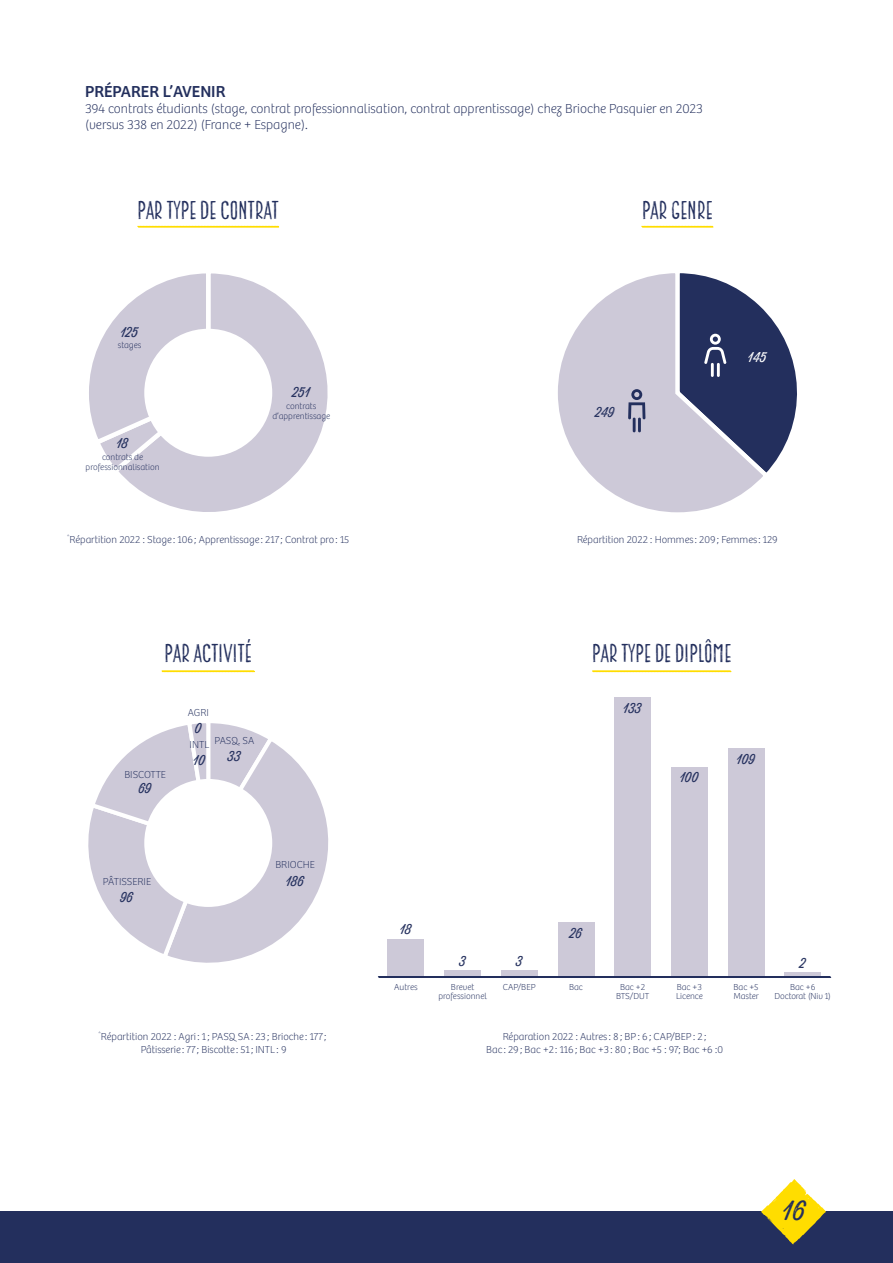
<style>
.page{position:relative;width:893px;height:1263px;background:#fff}
.page>*{position:absolute;margin:0;border:0;box-sizing:border-box;transform-origin:0 0}
.t1{font:27px "Thirsty Rough Lt One";color:#232f5d}
.t2{font:25.5px "Gianduja Sans";color:#232f5d}
.t3{font:16.5px "Bree";color:#232f5d}
.t4{font:13.8px "Thirsty Rough Lt One";color:#232f5d}
.t5{font:13.8px "Thirsty Rough Lt One";color:#fff}
.t6{font:100 13.5px/16.2px "Bree";color:#232f5d}
.t7{font:100 10.5px/13.5px "Bree";color:#232f5d;text-align:center}
.t8{font:100 9px/9px "Bree";color:#232f5d;text-align:center}
</style>
<div class="page">
<div style="left:0;top:1211px;width:893px;height:52px;background:#232f5d"></div>
<svg style="left:558px;top:273px;width:199px;height:240px"></svg>
<svg style="left:124px;top:273px;width:204px;height:239px"></svg>
<svg style="left:89px;top:273px;width:126px;height:204px"></svg>
<div style="left:144px;top:329px;width:128px;height:128px;background:#fff;border-radius:50%"></div>
<svg style="left:88px;top:723px;width:241px;height:240px"></svg>
<div style="left:144px;top:779px;width:128px;height:128px;background:#fff;border-radius:50%"></div>
<svg style="left:628px;top:389px;width:17px;height:43px"></svg>
<svg style="left:671px;top:273px;width:126px;height:209px"></svg>
<hr style="left:711px;top:363px;width:3px;height:14px;background:#fff">
<hr style="left:717px;top:363px;width:3px;height:14px;background:#fff">
<svg style="left:137px;top:226px;width:142px;height:2px"></svg>
<svg style="left:641px;top:226px;width:73px;height:2px"></svg>
<svg style="left:592px;top:670px;width:140px;height:2px"></svg>
<svg style="left:161px;top:670px;width:94px;height:2px"></svg>
<div style="left:784px;top:972px;width:37px;height:5px;background:#cdc9d8"></div>
<div style="left:728px;top:748px;width:36px;height:229px;background:#cdc9d8"></div>
<div style="left:671px;top:767px;width:37px;height:210px;background:#cdc9d8"></div>
<div style="left:614px;top:698px;width:37px;height:279px;background:#cdc9d8"></div>
<div style="left:558px;top:922px;width:36px;height:55px;background:#cdc9d8"></div>
<div style="left:501px;top:970px;width:37px;height:7px;background:#cdc9d8"></div>
<div style="left:444px;top:970px;width:37px;height:7px;background:#cdc9d8"></div>
<div style="left:388px;top:939px;width:36px;height:38px;background:#cdc9d8"></div>
<svg style="left:378px;top:976px;width:453px;height:2px"></svg>
<svg style="left:761px;top:1179px;width:65px;height:65px"></svg>
<h3 class="t3" style="left:85px;top:82px;width:142px">PRÉPARER L’AVENIR</h3>
<p class="t6" style="left:85px;top:101px;width:619px">394 contrats étudiants (stage, contrat professionnalisation, contrat apprentissage) chez Brioche Pasquier en 2023 (versus 338 en 2022) (France + Espagne).</p>
<h2 class="t2" style="left:137px;top:195px;width:143px">PAR TYPE DE CONTRAT</h2>
<h2 class="t2" style="left:642px;top:195px;width:72px">PAR GENRE</h2>
<h3 class="t4" style="left:121px;top:322px;width:19px">125</h3>
<p class="t8" style="left:118px;top:341px;width:25px">stages</p>
<h3 class="t4" style="left:117px;top:433px;width:13px">18</h3>
<p class="t8" style="left:86px;top:452px;width:75px;line-height:10.5px">contrats de professionnalisation</p>
<h3 class="t4" style="left:292px;top:382px;width:19px">251</h3>
<p class="t8" style="left:272px;top:400px;width:59px;line-height:10.5px">contrats d’apprentissage</p>
<p class="t7" style="left:67px;top:532px;width:284px"><sup>*</sup>Répartition 2022 : Stage : 106; Apprentissage : 217 ; Contrat pro: 15</p>
<h3 class="t4" style="left:596px;top:402px;width:21px">249</h3>
<h3 class="t5" style="left:748px;top:347px;width:20px">145</h3>
<p class="t7" style="left:577px;top:532px;width:202px">Répartition 2022 : Hommes: 209; Femmes: 129</p>
<h2 class="t2" style="left:165px;top:638px;width:89px">PAR ACTIVITÉ</h2>
<h2 class="t2" style="left:592px;top:638px;width:141px">PAR TYPE DE DIPLÔME</h2>
<p class="t7" style="left:124px;top:767px;width:43px">BISCOTTE</p>
<h3 class="t4" style="left:139px;top:778px;width:14px">69</h3>
<p class="t7" style="left:188px;top:706px;width:23px">AGRI</p>
<h3 class="t4" style="left:195px;top:718px;width:8px">0</h3>
<p class="t7" style="left:214px;top:734px;width:41px">PASQ. SA</p>
<p class="t7" style="left:190px;top:738px;width:21px">INTL</p>
<h3 class="t4" style="left:194px;top:750px;width:13px">10</h3>
<h3 class="t4" style="left:228px;top:746px;width:14px">33</h3>
<p class="t7" style="left:103px;top:875px;width:50px">PÂTISSERIE</p>
<h3 class="t4" style="left:121px;top:887px;width:14px">96</h3>
<p class="t7" style="left:275px;top:858px;width:41px">BRIOCHE</p>
<h3 class="t4" style="left:286px;top:871px;width:20px">186</h3>
<h3 class="t4" style="left:624px;top:698px;width:20px">133</h3>
<h3 class="t4" style="left:680px;top:767px;width:20px">100</h3>
<h3 class="t4" style="left:737px;top:749px;width:20px">109</h3>
<h3 class="t4" style="left:400px;top:920px;width:13px">18</h3>
<h3 class="t4" style="left:570px;top:923px;width:14px">26</h3>
<h3 class="t4" style="left:459px;top:951px;width:8px">3</h3>
<h3 class="t4" style="left:516px;top:951px;width:8px">3</h3>
<h3 class="t4" style="left:800px;top:954px;width:8px">2</h3>
<p class="t8" style="left:394px;top:983px;width:25px">Autres</p>
<p class="t8" style="left:503px;top:983px;width:34px">CAP/BEP</p>
<p class="t8" style="left:569px;top:983px;width:15px">Bac</p>
<p class="t8" style="left:616px;top:983px;width:35px">Bac +2<br>BTS/DUT</p>
<p class="t8" style="left:676px;top:983px;width:28px;text-align:left">Bac +3<br>Licence</p>
<p class="t8" style="left:733px;top:983px;width:27px;text-align:left">Bac +5<br>Master</p>
<p class="t8" style="left:774px;top:983px;width:58px">Bac +6<br>Doctorat (Niv 1)</p>
<p class="t8" style="left:438px;top:983px;width:50px">Brevet professionnel</p>
<p class="t7" style="left:99px;top:1029px;width:229px"><sup>*</sup>Répartition 2022 : Agri : 1 ; PASQ SA: 23; Brioche : 177 ;<br>Pâtisserie : 77 ; Biscotte : 51 ; INTL : 9</p>
<p class="t7" style="left:486px;top:1029px;width:238px">Réparation 2022 : Autres: 8; BP: 6; CAP/BEP: 2;<br>Bac : 29; Bac +2: 116; Bac +3: 80 ; Bac +5 : 97; Bac +6 :0</p>
<h1 class="t1" style="left:783px;top:1191px;width:24px">16</h1>
</div>
